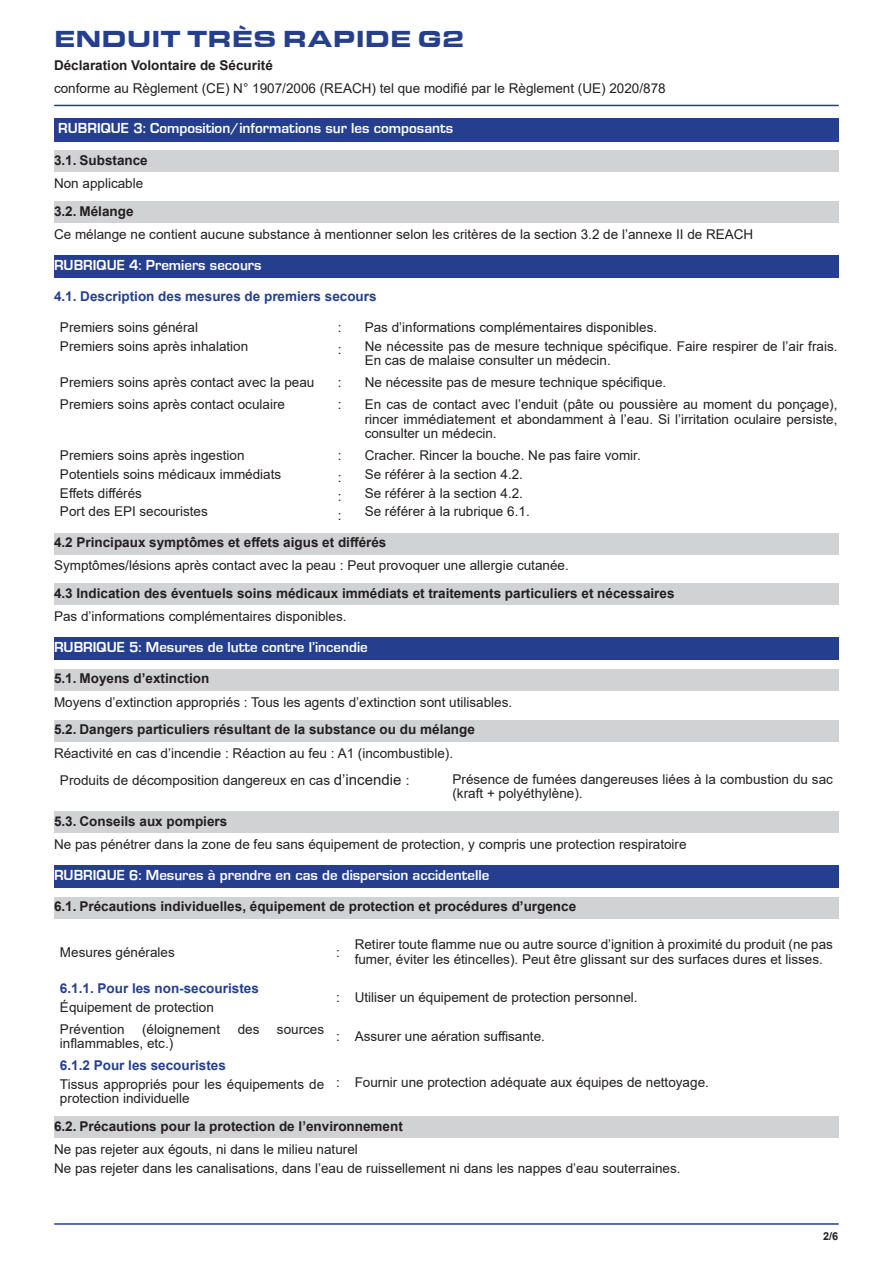
<style>
.page{position:relative;width:893px;height:1263px;background:#fff}
.page>*{position:absolute;margin:0;border:0;box-sizing:border-box;transform-origin:0 0}
.t1{font:900 24px "Eurostile Extended";color:#253f8e}
.t2{font:15px "Eurostile Bld";color:#fff}
.t3{font:13.5px/18.8px "Arial";color:#231f20}
.t4{font:700 13.5px "Arial";color:#231f20}
.t5{font:700 13.5px "Arial";color:#253f8e}
.t6{font:700 10.95px "Arial";color:#231f20}
.s1{font-size:15px}
</style>
<div class="page">
<hr style="left:55px;top:105px;width:783px;height:1px;background:#253f8e">
<hr style="left:55px;top:1223px;width:783px;height:2px;background:#253f8e">
<div style="left:54px;top:118px;width:785px;height:23px;background:#253f8e"></div>
<div style="left:54px;top:151px;width:785px;height:21px;background:#d1d2d4"></div>
<div style="left:54px;top:202px;width:785px;height:21px;background:#d1d2d4"></div>
<div style="left:54px;top:255px;width:785px;height:23px;background:#253f8e"></div>
<div style="left:54px;top:533px;width:785px;height:21px;background:#d1d2d4"></div>
<div style="left:54px;top:584px;width:785px;height:21px;background:#d1d2d4"></div>
<div style="left:54px;top:638px;width:785px;height:22px;background:#253f8e"></div>
<div style="left:54px;top:669px;width:785px;height:21px;background:#d1d2d4"></div>
<div style="left:54px;top:720px;width:785px;height:21px;background:#d1d2d4"></div>
<div style="left:54px;top:811px;width:785px;height:22px;background:#d1d2d4"></div>
<div style="left:54px;top:865px;width:785px;height:23px;background:#253f8e"></div>
<div style="left:54px;top:897px;width:785px;height:21px;background:#d1d2d4"></div>
<div style="left:54px;top:1117px;width:785px;height:21px;background:#d1d2d4"></div>
<h1 class="t1" style="left:54px;top:25px;width:412px">ENDUIT TRÈS RAPIDE G2</h1>
<p class="t4" style="left:54px;top:56px;width:220px">Déclaration Volontaire de Sécurité</p>
<p class="t3" style="left:54px;top:79px;width:613px">conforme au Règlement (CE) N° 1907/2006 (REACH) tel que modifié par le Règlement (UE) 2020/878</p>
<p class="t2" style="left:58px;top:120px;width:397px">RUBRIQUE 3: Composition/informations sur les composants</p>
<p class="t4" style="left:54px;top:151px;width:95px">3.1. Substance</p>
<p class="t3" style="left:54px;top:174px;width:91px">Non applicable</p>
<p class="t4" style="left:54px;top:201px;width:81px">3.2. Mélange</p>
<p class="t3" style="left:54px;top:225px;width:701px">Ce mélange ne contient aucune substance à mentionner selon les critères de la section 3.2 de l’annexe II de REACH</p>
<p class="t2" style="left:54px;top:256px;width:209px">RUBRIQUE 4: Premiers secours</p>
<p class="t5" style="left:54px;top:287px;width:324px">4.1. Description des mesures de premiers secours</p>
<p class="t3" style="left:60px;top:318px;width:190px">Premiers soins général<br>Premiers soins après inhalation</p>
<p class="t3" style="left:338px;top:316px;width:5px;line-height:22.2px">: :</p>
<p class="t3" style="left:365px;top:318px;width:474px">Pas d’informations complémentaires disponibles.<br>Ne nécessite pas de mesure technique spécifique. Faire respirer de l’air frais.</p>
<p class="t3" style="left:365px;top:351px;width:248px">En cas de malaise consulter un médecin.</p>
<p class="t3" style="left:60px;top:373px;width:256px">Premiers soins après contact avec la peau</p>
<p class="t3" style="left:338px;top:373px;width:5px">:</p>
<p class="t3" style="left:365px;top:373px;width:303px">Ne nécessite pas de mesure technique spécifique.</p>
<p class="t3" style="left:60px;top:395px;width:227px">Premiers soins après contact oculaire</p>
<p class="t3" style="left:338px;top:395px;width:5px">:</p>
<p class="t3" style="left:365px;top:397px;width:474px;line-height:14.5px;text-align:justify">En cas de contact avec l’enduit (pâte ou poussière au moment du ponçage), rincer immédiatement et abondamment à l’eau. Si l’irritation oculaire persiste, consulter un médecin.</p>
<p class="t3" style="left:60px;top:446px;width:223px">Premiers soins après ingestion<br>Potentiels soins médicaux immédiats<br>Effets différés<br>Port des EPI secouristes</p>
<p class="t3" style="left:338px;top:444px;width:5px;line-height:22.2px">: :</p>
<p class="t3" style="left:365px;top:446px;width:278px">Cracher. Rincer la bouche. Ne pas faire vomir.<br>Se référer à la section 4.2.<br>Se référer à la section 4.2.<br>Se référer à la rubrique 6.1.</p>
<p class="t4" style="left:54px;top:533px;width:334px">4.2 Principaux symptômes et effets aigus et différés</p>
<p class="t3" style="left:54px;top:556px;width:516px">Symptômes/lésions après contact avec la peau : Peut provoquer une allergie cutanée.</p>
<p class="t4" style="left:54px;top:583px;width:622px">4.3 Indication des éventuels soins médicaux immédiats et traitements particuliers et nécessaires</p>
<p class="t3" style="left:54px;top:607px;width:294px">Pas d’informations complémentaires disponibles.</p>
<p class="t2" style="left:54px;top:638px;width:315px">RUBRIQUE 5: Mesures de lutte contre l’incendie</p>
<p class="t4" style="left:54px;top:669px;width:157px">5.1. Moyens d’extinction</p>
<p class="t3" style="left:54px;top:693px;width:460px">Moyens d’extinction appropriés : Tous les agents d’extinction sont utilisables.</p>
<p class="t4" style="left:54px;top:720px;width:422px">5.2. Dangers particuliers résultant de la substance ou du mélange</p>
<p class="t3" style="left:60px;top:739px;width:395px;line-height:27.2px;text-indent:-6px">Réactivité en cas d’incendie : Réaction au feu : A1 (incombustible).<br>Produits de décomposition dangereux en cas <span class="s1">d’incendie</span> :</p>
<p class="t3" style="left:338px;top:487px;width:5px">: :</p>
<p class="t3" style="left:452px;top:771px;width:382px;line-height:14.5px">Présence de fumées dangereuses liées à la combustion du sac (kraft + polyéthylène).</p>
<p class="t4" style="left:54px;top:811px;width:175px">5.3. Conseils aux pompiers</p>
<p class="t3" style="left:54px;top:835px;width:634px">Ne pas pénétrer dans la zone de feu sans équipement de protection, y compris une protection respiratoire</p>
<p class="t2" style="left:54px;top:866px;width:437px">RUBRIQUE 6: Mesures à prendre en cas de dispersion accidentelle</p>
<p class="t4" style="left:54px;top:897px;width:524px">6.1. Précautions individuelles, équipement de protection et procédures d’urgence</p>
<p class="t3" style="left:60px;top:942px;width:116px">Mesures générales</p>
<p class="t3" style="left:336px;top:942px;width:5px">:</p>
<p class="t3" style="left:355px;top:937px;width:480px;line-height:14.5px">Retirer toute flamme nue ou autre source d’ignition à proximité du produit (ne pas fumer, éviter les étincelles). Peut être glissant sur des surfaces dures et lisses.</p>
<p class="t5" style="left:60px;top:979px;width:200px">6.1.1. Pour les non-secouristes</p>
<p class="t3" style="left:60px;top:997px;width:155px">Équipement de protection</p>
<p class="t3" style="left:336px;top:988px;width:303px">: Utiliser un équipement de protection personnel.</p>
<p class="t3" style="left:60px;top:1019px;width:66px">Prévention</p>
<p class="t3" style="left:142px;top:1019px;width:80px">(éloignement</p>
<p class="t3" style="left:238px;top:1019px;width:23px">des</p>
<p class="t3" style="left:277px;top:1019px;width:49px">sources</p>
<p class="t3" style="left:60px;top:1034px;width:115px">inflammables, etc.)</p>
<p class="t3" style="left:336px;top:1027px;width:210px">: Assurer une aération suffisante.</p>
<p class="t5" style="left:60px;top:1056px;width:167px">6.1.2 Pour les secouristes</p>
<p class="t3" style="left:60px;top:1077px;width:266px;line-height:14.5px">Tissus appropriés pour les équipements de protection individuelle</p>
<p class="t3" style="left:336px;top:1072px;width:374px">: Fournir une protection adéquate aux équipes de nettoyage.</p>
<p class="t4" style="left:54px;top:1116px;width:350px">6.2. Précautions pour la protection de l’environnement</p>
<p class="t3" style="left:54px;top:1140px;width:628px">Ne pas rejeter aux égouts, ni dans le milieu naturel<br>Ne pas rejeter dans les canalisations, dans l’eau de ruissellement ni dans les nappes d’eau souterraines.</p>
<p class="t6" style="left:823px;top:1228px;width:17px">2/6</p>
</div>
